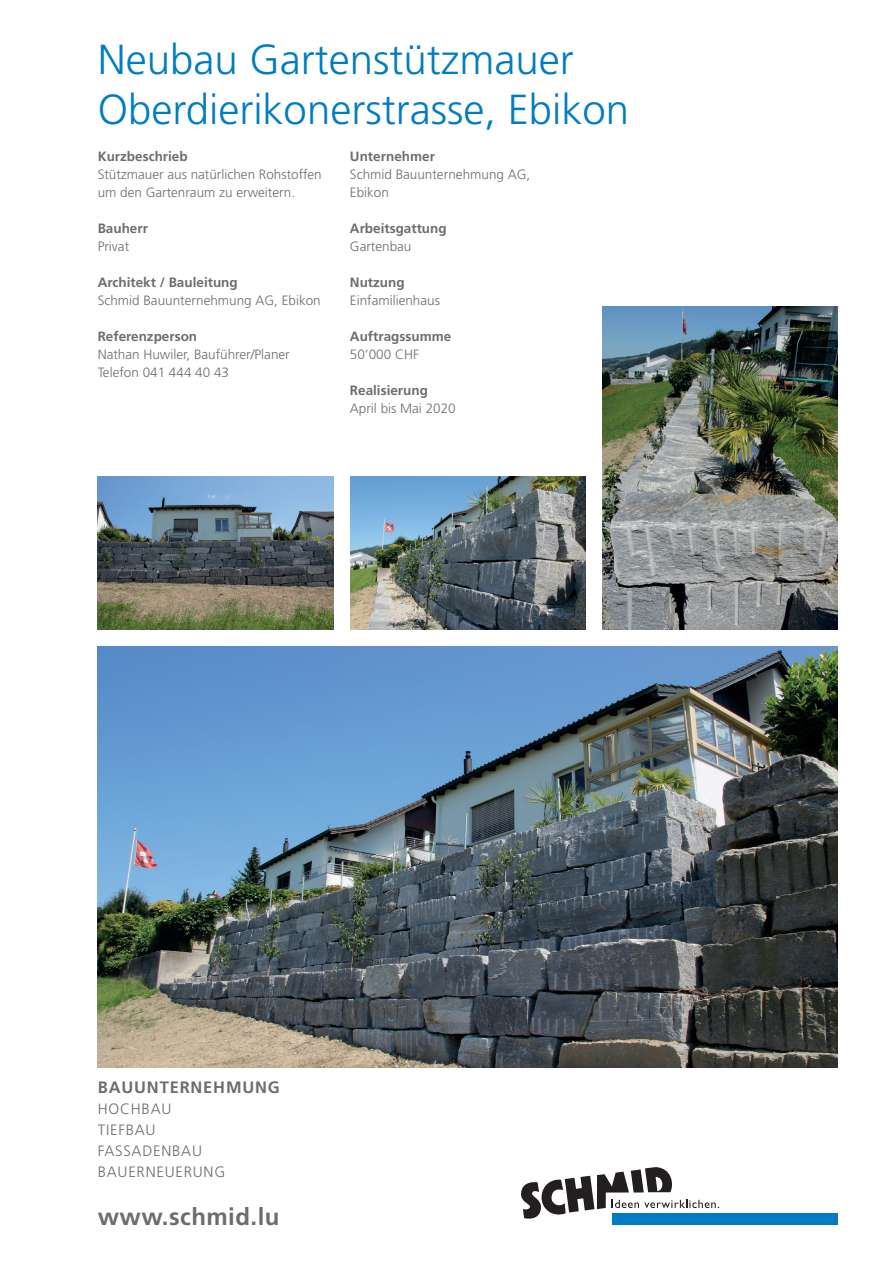
<style>
.page{position:relative;width:893px;height:1263px;background:#fff}
.page>*{position:absolute;margin:0;border:0;box-sizing:border-box;transform-origin:0 0}
.t1{font:300 42px/50.4px "Frutiger LT Std";color:#007cc2}
.t2{font:700 24px "Frutiger";letter-spacing:.02em;color:#6c6d70}
.t3{font:700 16.5px "Frutiger";letter-spacing:.05em;color:#6c6d70}
.t4{font:300 15px/21px "Frutiger";letter-spacing:.05em;color:#6c6d70}
.t5{font:300 13.5px/18px "Frutiger LT Std";color:#6c6d70}
.t6{font:700 13.5px "Frutiger LT Std";color:#6c6d70}
</style>
<div class="page">
<div style="left:612px;top:1213px;width:226px;height:12px;background:#007cc2"></div>
<svg style="left:521px;top:1167px;width:198px;height:52px"></svg>
<img style="left:98px;top:646px;width:740px;height:421px">
<img style="left:350px;top:476px;width:235px;height:153px">
<img style="left:602px;top:306px;width:236px;height:323px">
<img style="left:98px;top:476px;width:235px;height:153px">
<h1 class="t1" style="left:98px;top:35px;width:533px">Neubau Gartenstützmauer<br>Oberdierikonerstrasse, Ebikon</h1>
<p class="t6" style="left:98px;top:148px;width:92px">Kurzbeschrieb</p>
<p class="t5" style="left:98px;top:166px;width:226px">Stützmauer aus natürlichen Rohstoffen um den Gartenraum zu erweitern.</p>
<p class="t6" style="left:98px;top:220px;width:52px">Bauherr</p>
<p class="t5" style="left:98px;top:238px;width:33px">Privat</p>
<p class="t6" style="left:98px;top:274px;width:142px">Architekt / Bauleitung</p>
<p class="t5" style="left:98px;top:292px;width:225px">Schmid Bauunternehmung AG, Ebikon</p>
<p class="t6" style="left:98px;top:328px;width:101px">Referenzperson</p>
<p class="t5" style="left:98px;top:346px;width:194px">Nathan Huwiler, Bauführer/Planer<br>Telefon 041 444 40 43</p>
<p class="t6" style="left:350px;top:148px;width:87px">Unternehmer</p>
<p class="t5" style="left:350px;top:166px;width:182px">Schmid Bauunternehmung AG,<br>Ebikon</p>
<p class="t6" style="left:350px;top:220px;width:98px">Arbeitsgattung</p>
<p class="t5" style="left:350px;top:238px;width:63px">Gartenbau</p>
<p class="t6" style="left:350px;top:274px;width:56px">Nutzung</p>
<p class="t5" style="left:350px;top:292px;width:92px">Einfamilienhaus</p>
<p class="t6" style="left:350px;top:328px;width:103px">Auftragssumme</p>
<p class="t5" style="left:350px;top:346px;width:71px">50‘000 CHF</p>
<p class="t6" style="left:350px;top:382px;width:80px">Realisierung</p>
<p class="t5" style="left:350px;top:400px;width:107px">April bis Mai 2020</p>
<p class="t3" style="left:98px;top:1077px;width:184px">BAUUNTERNEHMUNG</p>
<p class="t4" style="left:98px;top:1098px;width:129px">HOCHBAU<br>TIEFBAU<br>FASSADENBAU<br>BAUERNEUERUNG</p>
<h2 class="t2" style="left:98px;top:1202px;width:183px">www.schmid.lu</h2>
</div>
